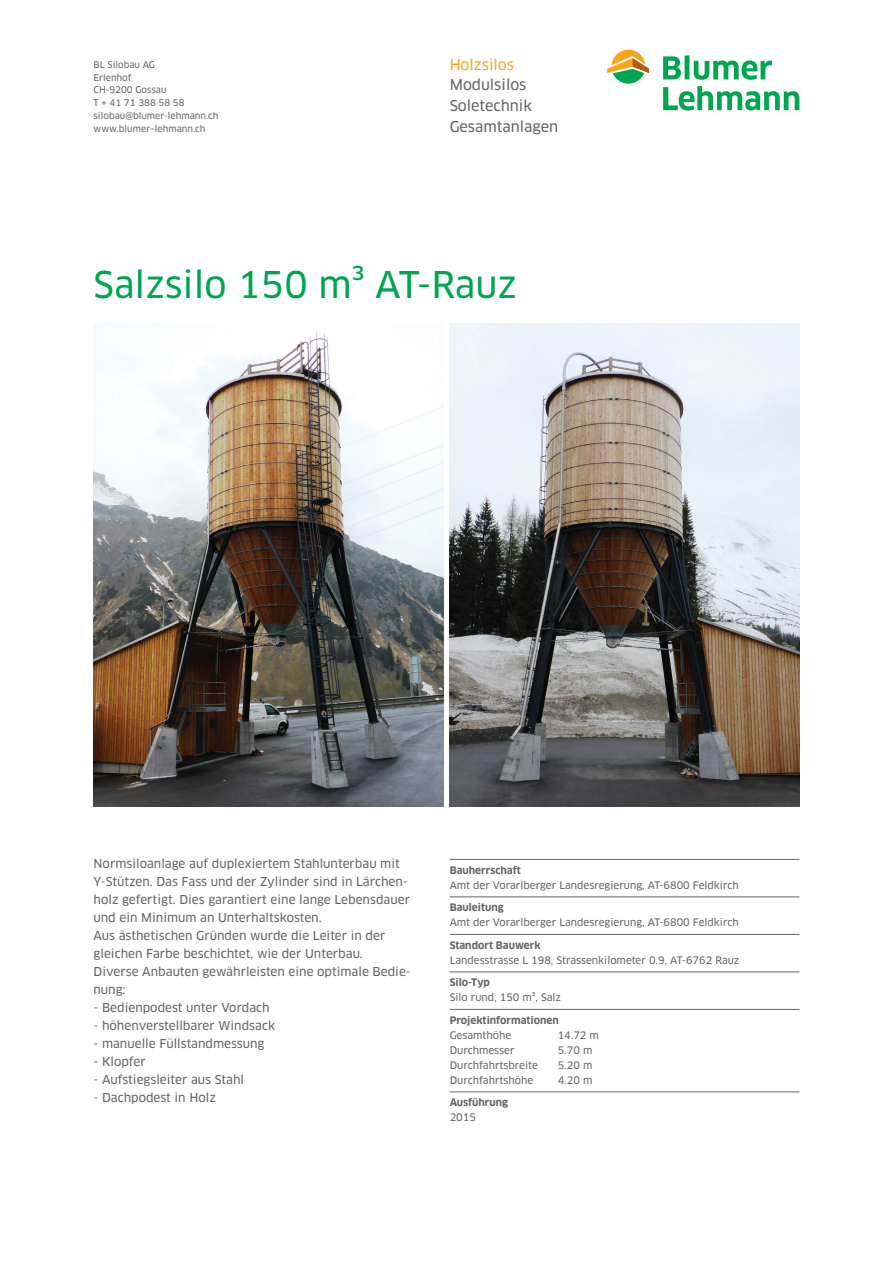
<style>
.page{position:relative;width:893px;height:1263px;background:#fff}
.page>*{position:absolute;margin:0;border:0;box-sizing:border-box;transform-origin:0 0}
.t1{font:36px "Clan OT News";color:#00a54f}
.t2{font:14.55px/20.7px "Clan OT News";color:#636366}
.t3{font:14.55px "Clan OT News";color:#f9a51b}
.t4{font:12px/18px "Clan OT News";color:#636366}
.t5{font:10.2px "Clan OT News";color:#636366}
.t6{font:700 10.2px "Clan OT";color:#636366}
.t7{font:9px/12.8px "Clan OT News";color:#636366}
</style>
<div class="page">
<hr style="left:450px;top:859px;width:349px;height:1px;background:#636366">
<hr style="left:450px;top:896px;width:349px;height:1px;background:#636366">
<hr style="left:450px;top:934px;width:349px;height:1px;background:#636366">
<hr style="left:450px;top:971px;width:349px;height:1px;background:#636366">
<hr style="left:450px;top:1009px;width:349px;height:1px;background:#636366">
<hr style="left:450px;top:1091px;width:349px;height:1px;background:#636366">
<img style="left:94px;top:323px;width:349px;height:484px">
<img style="left:450px;top:323px;width:349px;height:484px">
<svg style="left:663px;top:56px;width:18px;height:23px"></svg>
<hr style="left:685px;top:55px;width:4px;height:24px;background:#00a54f">
<svg style="left:694px;top:61px;width:78px;height:19px"></svg>
<svg style="left:663px;top:86px;width:136px;height:24px"></svg>
<svg style="left:607px;top:50px;width:42px;height:34px"></svg>
<p class="t7" style="left:94px;top:58px;width:126px">BL Silobau AG<br>Erlenhof<br>CH-9200 Gossau<br>T + 41 71 388 58 58 silobau@blumer-lehmann.ch www.blumer–lehmann.ch</p>
<p class="t3" style="left:450px;top:56px;width:66px">Holzsilos</p>
<p class="t2" style="left:450px;top:75px;width:110px">Modulsilos<br>Soletechnik<br>Gesamtanlagen</p>
<h1 class="t1" style="left:94px;top:263px;width:425px">Salzsilo 150 m³ AT-Rauz</h1>
<p class="t4" style="left:94px;top:855px;width:319px">Normsiloanlage auf duplexiertem Stahlunterbau mit Y-Stützen. Das Fass und der Zylinder sind in Lärchen&shy;holz gefertigt. Dies garantiert eine lange Lebensdauer und ein Minimum an Unterhaltskosten.<br>Aus ästhetischen Gründen wurde die Leiter in der gleichen Farbe beschichtet, wie der Unterbau.<br>Diverse Anbauten gewährleisten eine optimale Bedie&shy;nung:</p>
<p class="t4" style="left:94px;top:999px;width:178px">- Bedienpodest unter Vordach</p>
<p class="t4" style="left:94px;top:1017px;width:183px">- höhenverstellbarer Windsack</p>
<p class="t4" style="left:94px;top:1035px;width:172px">- manuelle Füllstandmessung</p>
<p class="t4" style="left:94px;top:1053px;width:54px">- Klopfer</p>
<p class="t4" style="left:94px;top:1071px;width:152px">- Aufstiegsleiter aus Stahl</p>
<p class="t4" style="left:94px;top:1089px;width:124px">- Dachpodest in Holz</p>
<p class="t6" style="left:450px;top:864px;width:73px">Bauherrschaft</p>
<p class="t5" style="left:450px;top:879px;width:291px">Amt der Vorarlberger Landesregierung, AT-6800 Feldkirch</p>
<p class="t6" style="left:450px;top:901px;width:56px">Bauleitung</p>
<p class="t5" style="left:450px;top:916px;width:291px">Amt der Vorarlberger Landesregierung, AT-6800 Feldkirch</p>
<p class="t6" style="left:450px;top:939px;width:93px">Standort Bauwerk</p>
<p class="t5" style="left:450px;top:954px;width:291px">Landesstrasse L 198, Strassenkilometer 0.9, AT-6762 Rauz</p>
<p class="t6" style="left:450px;top:976px;width:42px">Silo-Typ</p>
<p class="t5" style="left:450px;top:991px;width:113px">Silo rund, 150 m³, Salz</p>
<p class="t6" style="left:450px;top:1014px;width:111px">Projektinformationen</p>
<p class="t5" style="left:450px;top:1029px;width:63px">Gesamthöhe</p>
<p class="t5" style="left:558px;top:1029px;width:43px">14.72 m</p>
<p class="t5" style="left:450px;top:1044px;width:66px">Durchmesser</p>
<p class="t5" style="left:558px;top:1044px;width:36px">5.70 m</p>
<p class="t5" style="left:450px;top:1059px;width:90px">Durchfahrtsbreite</p>
<p class="t5" style="left:558px;top:1059px;width:36px">5.20 m</p>
<p class="t5" style="left:450px;top:1074px;width:85px">Durchfahrtshöhe</p>
<p class="t5" style="left:558px;top:1074px;width:36px">4.20 m</p>
<p class="t6" style="left:450px;top:1096px;width:60px">Ausführung</p>
<p class="t5" style="left:450px;top:1111px;width:28px">2015</p>
</div>
